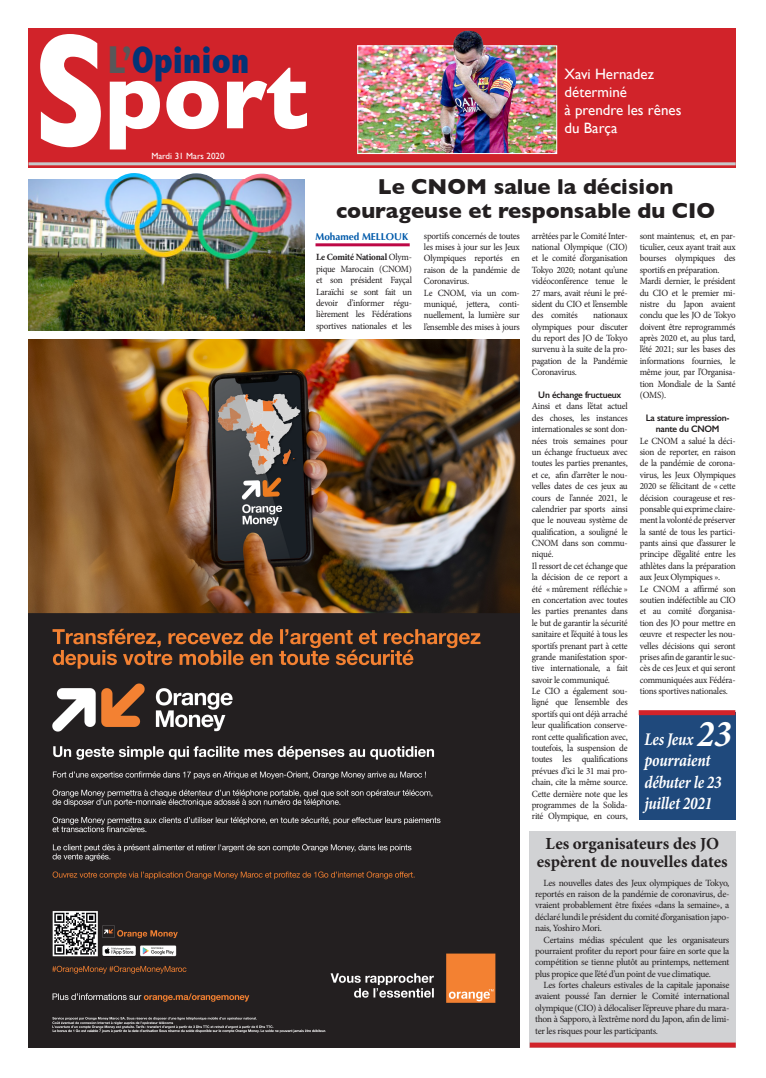
<style>
.page{position:relative;width:766px;height:1078px;background:#fff}
.page>*{position:absolute;margin:0;border:0;box-sizing:border-box;transform-origin:0 0}
.t1{font:700 162.8px "Gill Sans";color:#fff;scale:.74 1}
.t2{font:700 93.7px "Gill Sans";color:#fff}
.t3{font:800 condensed 38.8px "Abadi";color:#033477}
.t4{font:700 22px/24px "Gill Sans";color:#231f20;text-align:center}
.t5{font:italic 700 condensed 18px/21.6px "Minion Pro";letter-spacing:-.01em;color:#fff;scale:.9 1}
.t6{font:700 17px/18px "Minion Pro";color:#231f20;text-align:center}
.t7{font:15px/18px "Gill Sans";color:#fff}
.t8{font:700 10px "Optima";color:#015aaa}
.t9{font:9.5px/11.4px "Minion Pro";letter-spacing:-.03em;color:#231f20;text-align:justify;scale:.96 1}
.t10{font:9.5px "Minion Pro";letter-spacing:-.03em;color:#231f20}
.t11{font:600 9.5px "Gill Sans";letter-spacing:-.025em;color:#231f20;scale:.96 1}
.t12{font:9px "Gill Sans";color:#fff}
.s1{color:#57585a}
.s2{font-weight:700}
.s3{font-family:"Gill Sans";font-weight:600}
.s4{font-size:37.9px}
</style>
<div class="page">
<div style="left:29px;top:28px;width:275px;height:140px;background:#d1232a"></div>
<div style="left:300px;top:28px;width:435px;height:140px;background:#d1232a"></div>
<hr style="left:29px;top:162px;width:706px;height:3px;background:#c7c8ca">
<img style="left:359px;top:47px;width:196px;height:105px">
<div style="left:357px;top:45px;width:200px;height:109px;border:1px solid #fff"></div>
<img style="left:29px;top:180px;width:275px;height:151px">
<div style="left:529px;top:831px;width:206px;height:216px;background:#cbccce"></div>
<div style="left:529px;top:1042px;width:206px;height:5px;background:#d1232a"></div>
<div style="left:638px;top:712px;width:97px;height:107px;background:#1f497c"></div>
<div style="left:638px;top:710px;width:97px;height:5px;background:#d1232a"></div>
<hr style="left:315px;top:243px;width:94px;height:3px;background:#bd0846">
<img style="left:453px;top:31px;width:32px;height:33px">
<img style="left:28px;top:340px;width:491px;height:707px">
<img style="left:109px;top:173px;width:181px;height:21px">
<p class="t1" style="left:33px;top:-5px;width:102px">S</p>
<p class="t3" style="left:108px;top:38px;width:143px"><span class="s1">L’</span>Opinion</p>
<p class="t2" style="left:105px;top:42px;width:206px">port</p>
<p class="t12" style="left:151px;top:151px;width:75px">Mardi 31 Mars 2020</p>
<p class="t7" style="left:564px;top:64px;width:118px">Xavi Hernadez déterminé<br>à prendre les rênes du Barça</p>
<p class="t4" style="left:336px;top:174px;width:380px">Le CNOM salue la décision courageuse et responsable du CIO</p>
<p class="t8" style="left:315px;top:231px;width:94px">Mohamed MELLOUK</p>
<p class="t9" style="left:316px;top:252px;width:101px"><span class="s2">Le Comité National</span> Olym&shy;pique Marocain (CNOM) et son président Fayçal Laraïchi se sont fait un devoir d’informer régu&shy;lièrement les Fédérations sportives nationales et les</p>
<p class="t9" style="left:424px;top:230px;width:101px;text-align:left">sportifs concernés de toutes les mises à jour sur les Jeux<br>Olympiques reportés en raison de la pandémie de<br>Coronavirus.<br>Le CNOM, via un com&shy;muniqué, jettera, conti&shy;nuellement, la lumière sur l’ensemble des mises à jours</p>
<p class="t9" style="left:531px;top:230px;width:101px">arrêtées par le Comité Inter&shy;national Olympique (CIO) et le comité d’organisation Tokyo 2020; notant qu’une vidéoconférence tenue le 27 mars, avait réuni le pré&shy;sident du CIO et l’ensemble des comités</p>
<p class="t9" style="left:531px;top:309px;width:101px;text-indent:61px">nationaux olympiques pour discuter du report des JO de Tokyo survenu à la suite de la pro&shy;pagation de la Pandémie Coronavirus.</p>
<p class="t9" style="left:531px;top:389px;width:101px;text-align:left;text-indent:6px"><span class="s3">Un échange fructueux<br></span>Ainsi et dans l’état actuel des choses, les instances internationales se sont don&shy;nées trois semaines pour un échange fructueux avec toutes les parties prenantes, et ce, afin d’arrêter le nou&shy;velles dates de ces jeux au cours de l’année 2021, le calendrier par sports ainsi que le nouveau système de qualification, a souligné le<br>CNOM dans son commu&shy;niqué.<br>Il ressort de cet échange que la décision de ce report a été « mûrement réfléchie » en concertation avec toutes les parties prenantes dans le but de garantir la sécurité sanitaire et l’équité à tous les sportifs prenant part à cette grande manifestation spor&shy;tive internationale, a fait savoir le communiqué.<br>Le CIO a également sou&shy;ligné que l’ensemble des sportifs qui ont déjà arraché leur qualification conserve&shy;ront cette qualification avec, toutefois, la suspension de toutes les qualifications prévues d’ici le 31 mai pro&shy;chain, cite la même source.<br>Cette dernière note que les programmes de la Solida&shy;rité Olympique, en cours,</p>
<p class="t9" style="left:639px;top:230px;width:101px;text-align:left">sont maintenus; et, en par&shy;ticulier, ceux ayant trait aux bourses olympiques des sportifs en préparation.<br>Mardi dernier, le président du CIO et le premier mi&shy;nistre du Japon avaient conclu que les JO de Tokyo doivent être reprogrammés après 2020 et, au plus tard, l’été 2021; sur les bases des informations fournies, le même jour, par l’Organisa&shy;tion Mondiale de la Santé (OMS).</p>
<p class="t11" style="left:645px;top:412px;width:89px">La stature impression-</p>
<p class="t11" style="left:655px;top:423px;width:68px">nante du CNOM</p>
<p class="t9" style="left:639px;top:435px;width:101px">Le CNOM a salué la déci-</p>
<p class="t9" style="left:639px;top:446px;width:101px">sion de reporter, en raison</p>
<p class="t9" style="left:639px;top:457px;width:101px">de la pandémie de corona-</p>
<p class="t9" style="left:639px;top:469px;width:101px">virus, les Jeux Olympiques</p>
<p class="t9" style="left:639px;top:480px;width:101px">2020 se félicitant de « cette</p>
<p class="t9" style="left:639px;top:491px;width:101px">décision courageuse et res-</p>
<p class="t9" style="left:639px;top:503px;width:101px">ponsable qui exprime claire-</p>
<p class="t9" style="left:639px;top:514px;width:101px">ment la volonté de préserver</p>
<p class="t9" style="left:639px;top:526px;width:101px">la santé de tous les partici-</p>
<p class="t9" style="left:639px;top:537px;width:101px">pants ainsi que d’assurer le</p>
<p class="t9" style="left:639px;top:548px;width:101px">principe d’égalité entre les</p>
<p class="t9" style="left:639px;top:560px;width:101px">athlètes dans la préparation</p>
<p class="t9" style="left:639px;top:571px;width:85px">aux Jeux Olympiques ».</p>
<p class="t9" style="left:639px;top:582px;width:101px">Le CNOM a affirmé son</p>
<p class="t9" style="left:639px;top:594px;width:101px">soutien indéfectible au CIO</p>
<p class="t9" style="left:639px;top:605px;width:101px">et au comité d’organisa-</p>
<p class="t9" style="left:639px;top:617px;width:101px">tion des JO pour mettre en</p>
<p class="t9" style="left:639px;top:628px;width:101px">œuvre et respecter les nou-</p>
<p class="t9" style="left:639px;top:639px;width:101px">velles décisions qui seront</p>
<p class="t9" style="left:639px;top:651px;width:101px">prises afin de garantir le suc-</p>
<p class="t9" style="left:639px;top:662px;width:101px">cès de ces Jeux et qui seront</p>
<p class="t9" style="left:639px;top:673px;width:101px">communiquées aux Fédéra-</p>
<p class="t9" style="left:639px;top:685px;width:93px">tions sportives nationales.</p>
<p class="t5" style="left:644px;top:727px;width:98px">Les Jeux <span class="s4">23 </span>pourraient débuter le 23 juillet 2021</p>
<p class="t6" style="left:536px;top:835px;width:192px">Les organisateurs des JO espèrent de nouvelles dates</p>
<p class="t10" style="left:543px;top:876px;width:187px">Les nouvelles dates des Jeux olympiques de Tokyo,</p>
<p class="t10" style="left:535px;top:887px;width:196px">reportés en raison de la pandémie de coronavirus, de-</p>
<p class="t10" style="left:535px;top:898px;width:196px">vraient probablement être fixées «dans la semaine», a</p>
<p class="t10" style="left:535px;top:910px;width:196px">déclaré lundi le président du comité d’organisation japo-</p>
<p class="t10" style="left:535px;top:921px;width:68px">nais, Yoshiro Mori.</p>
<p class="t10" style="left:543px;top:932px;width:187px">Certains médias spéculent que les organisateurs</p>
<p class="t10" style="left:535px;top:944px;width:196px">pourraient profiter du report pour faire en sorte que la</p>
<p class="t10" style="left:535px;top:955px;width:196px">compétition se tienne plutôt au printemps, nettement</p>
<p class="t10" style="left:535px;top:967px;width:177px">plus propice que l’été d’un point de vue climatique.</p>
<p class="t10" style="left:543px;top:978px;width:187px">Les fortes chaleurs estivales de la capitale japonaise</p>
<p class="t10" style="left:535px;top:989px;width:196px">avaient poussé l’an dernier le Comité international</p>
<p class="t10" style="left:535px;top:1001px;width:196px">olympique (CIO) à délocaliser l’épreuve phare du mara-</p>
<p class="t10" style="left:535px;top:1012px;width:196px">thon à Sapporo, à l’extrême nord du Japon, afin de limi-</p>
<p class="t10" style="left:535px;top:1023px;width:124px">ter les risques pour les participants.</p>
</div>
